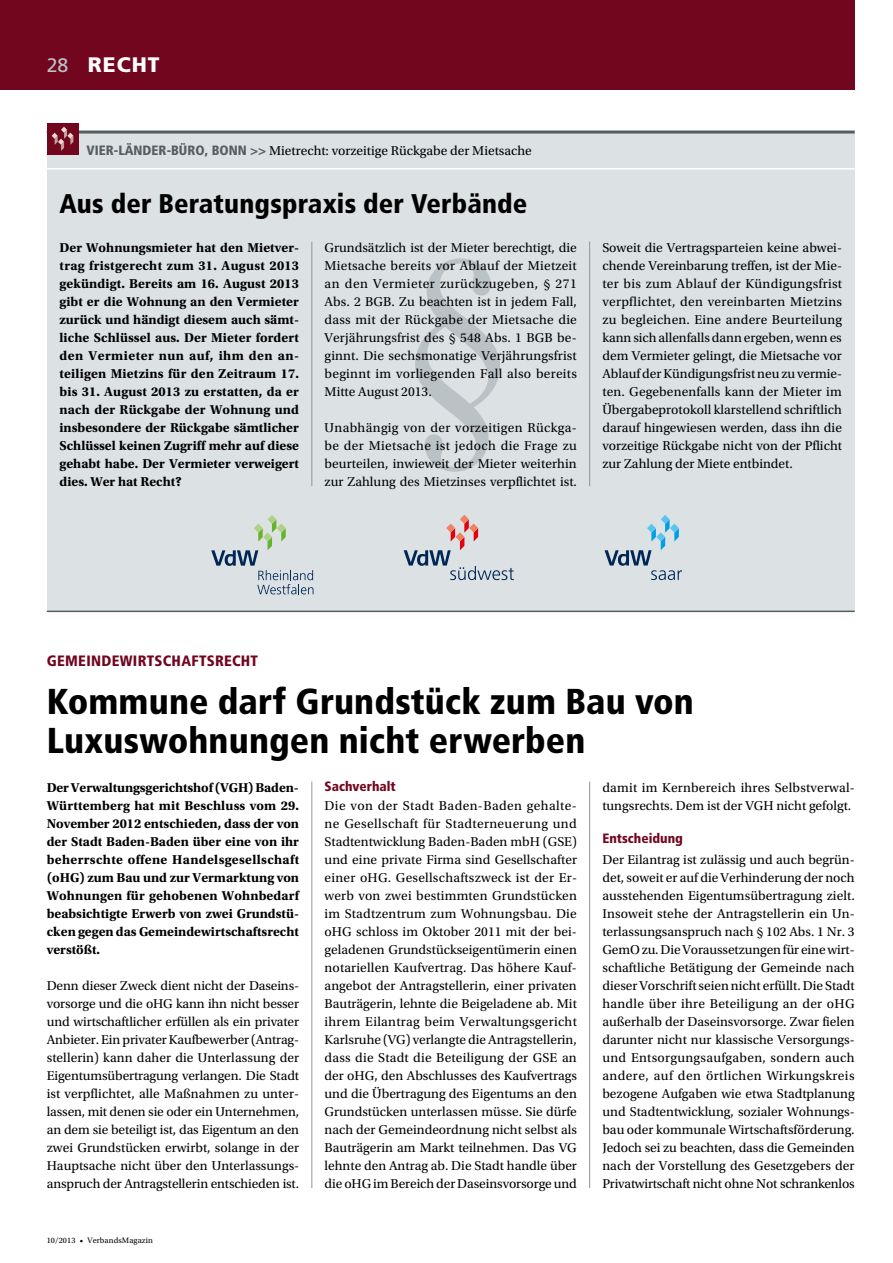
<style>
.page{position:relative;width:893px;height:1263px;background:#fff}
.page>*{position:absolute;margin:0;border:0;box-sizing:border-box;transform-origin:0 0}
.t1{font:900 condensed 36px/39px "Frutiger LT Std";color:#000}
.t2{font:900 condensed 27px "Frutiger LT Std";letter-spacing:.005em;color:#000}
.t3{font:900 21px "Frutiger";letter-spacing:.05em;color:#fff}
.t4{font:900 condensed 15px "Frutiger LT Std";letter-spacing:.02em;color:#72061f}
.t5{font:13.5px/18px "Utopia Std";color:#000;text-align:justify}
.t6{font:700 13.5px/18px "Utopia Std";color:#000;text-align:justify}
.t7{font:900 condensed 13.5px "Frutiger LT Std";color:#72061f}
.t8{font:8.25px "Utopia Std";letter-spacing:.01em;color:#000}
.s1{font-weight:400;font-size:19.5px;color:#bac2c6}
.s2{font-family:"Frutiger LT Std";font-weight:900;font-stretch:condensed;color:#545d61}
</style>
<div class="page">
<hr style="left:311px;top:782px;width:1px;height:406px;background:#8d969b">
<hr style="left:589px;top:782px;width:1px;height:406px;background:#8d969b">
<div style="left:0;top:0;width:855px;height:90px;background:#72061f"></div>
<div style="left:47px;top:134px;width:808px;height:478px;background:#dce1e3"></div>
<hr style="left:47px;top:131px;width:808px;height:3px;background:#545d61">
<hr style="left:47px;top:168px;width:808px;height:2px;background:#fff">
<hr style="left:47px;top:611px;width:808px;height:1px;background:#545d61">
<div style="left:47px;top:123px;width:31px;height:32px;background:#72061f"></div>
<svg style="left:52px;top:127px;width:21px;height:24px"></svg>
<svg style="left:415px;top:258px;width:85px;height:214px"></svg>
<svg style="left:211px;top:515px;width:102px;height:79px"></svg>
<svg style="left:404px;top:515px;width:110px;height:65px"></svg>
<svg style="left:604px;top:515px;width:78px;height:65px"></svg>
<hr style="left:311px;top:242px;width:1px;height:244px;background:#8d969b">
<hr style="left:589px;top:242px;width:1px;height:244px;background:#8d969b">
<h3 class="t3" style="left:47px;top:52px;width:114px"><span class="s1">28</span> Recht</h3>
<p class="t5" style="left:87px;top:141px;width:447px"><span class="s2">Vier-Länder-Büro, Bonn &gt;&gt;</span> Mietrecht: vorzeitige Rückgabe der Mietsache</p>
<h2 class="t2" style="left:60px;top:188px;width:469px">Aus der Beratungspraxis der Verbände</h2>
<p class="t6" style="left:60px;top:239px;width:241px">Der Wohnungsmieter hat den Mietver&shy;trag fristgerecht zum 31. August 2013 gekündigt. Bereits am 16. August 2013 gibt er die Wohnung an den Vermieter zurück und händigt diesem auch sämt&shy;liche Schlüssel aus. Der Mieter fordert den Vermieter nun auf, ihm den an&shy;teiligen Mietzins für den Zeitraum 17. bis 31. August 2013 zu erstatten, da er nach der Rückgabe der Wohnung und insbesondere der Rückgabe sämtlicher Schlüssel keinen Zugriff mehr auf diese gehabt habe. Der Vermieter verweigert dies. Wer hat Recht?</p>
<p class="t5" style="left:325px;top:239px;width:254px">Grundsätzlich ist der Mieter berechtigt, die Mietsache bereits vor Ablauf der Mietzeit an den Vermieter zurückzugeben, § 271<br>Abs. 2 BGB. Zu beachten ist in jedem Fall, dass mit der Rückgabe der Mietsache die Verjährungsfrist des § 548 Abs. 1 BGB be&shy;ginnt. Die sechsmonatige Verjährungsfrist beginnt im vorliegenden Fall also bereits Mitte August 2013.</p>
<p class="t5" style="left:325px;top:419px;width:254px">Unabhängig von der vorzeitigen Rückga&shy;be der Mietsache ist jedoch die Frage zu beurteilen, inwieweit der Mieter weiterhin zur Zahlung des Mietzinses verpflichtet ist.</p>
<p class="t5" style="left:602px;top:239px;width:241px">Soweit die Vertragsparteien keine abwei&shy;chende Vereinbarung treffen, ist der Mie&shy;ter bis zum Ablauf der Kündigungsfrist verpflichtet, den vereinbarten Mietzins zu begleichen. Eine andere Beurteilung kann sich allenfalls dann ergeben, wenn es dem Vermieter gelingt, die Mietsache vor Ablauf der Kündigungsfrist neu zu vermie&shy;ten. Gegebenenfalls kann der Mieter im Übergabeprotokoll klarstellend schriftlich darauf hingewiesen werden, dass ihn die vorzeitige Rückgabe nicht von der Pflicht zur Zahlung der Miete entbindet.</p>
<p class="t4" style="left:47px;top:652px;width:213px">Gemeindewirtschaftsrecht</p>
<h1 class="t1" style="left:47px;top:682px;width:649px">Kommune darf Grundstück zum Bau von<br>Luxuswohnungen nicht erwerben</h1>
<p class="t6" style="left:47px;top:779px;width:254px">Der Verwaltungsgerichtshof (VGH) Baden-Württemberg hat mit Beschluss vom 29.<br>November 2012 entschieden, dass der von der Stadt Baden-Baden über eine von ihr beherrschte offene Handelsgesellschaft (oHG) zum Bau und zur Vermarktung von Wohnungen für gehobenen Wohnbedarf beabsichtigte Erwerb von zwei Grundstü&shy;cken gegen das Gemeindewirtschaftsrecht verstößt.</p>
<p class="t5" style="left:47px;top:977px;width:254px">Denn dieser Zweck dient nicht der Daseins&shy;vorsorge und die oHG kann ihn nicht besser und wirtschaftlicher erfüllen als ein privater Anbieter. Ein privater Kaufbewerber (Antrag&shy;stellerin) kann daher die Unterlassung der Eigentumsübertragung verlangen. Die Stadt ist verpflichtet, alle Maßnahmen zu unter&shy;lassen, mit denen sie oder ein Unternehmen, an dem sie beteiligt ist, das Eigentum an den zwei Grundstücken erwirbt, solange in der Hauptsache nicht über den Unterlassungs&shy;anspruch der Antragstellerin entschieden ist.</p>
<p class="t7" style="left:325px;top:778px;width:73px">Sachverhalt</p>
<p class="t5" style="left:325px;top:797px;width:254px">Die von der Stadt Baden-Baden gehalte&shy;ne Gesellschaft für Stadterneuerung und Stadtentwicklung Baden-Baden mbH (GSE) und eine private Firma sind Gesellschafter einer oHG. Gesellschaftszweck ist der Er&shy;werb von zwei bestimmten Grundstücken im Stadtzentrum zum Wohnungsbau. Die oHG schloss im Oktober 2011 mit der bei&shy;geladenen Grundstückseigentümerin einen notariellen Kaufvertrag. Das höhere Kauf&shy;angebot der Antragstellerin, einer privaten Bauträgerin, lehnte die Beigeladene ab. Mit ihrem Eilantrag beim Verwaltungsgericht Karlsruhe (VG) verlangte die Antragstellerin, dass die Stadt die Beteiligung der GSE an der oHG, den Abschlusses des Kaufvertrags und die Übertragung des Eigentums an den Grundstücken unterlassen müsse. Sie dürfe nach der Gemeindeordnung nicht selbst als Bauträgerin am Markt teilnehmen. Das VG lehnte den Antrag ab. Die Stadt handle über die oHG im Bereich der Daseinsvorsorge und</p>
<p class="t5" style="left:602px;top:779px;width:254px">damit im Kernbereich ihres Selbstverwal&shy;tungsrechts. Dem ist der VGH nicht gefolgt.</p>
<p class="t7" style="left:602px;top:830px;width:82px">Entscheidung</p>
<p class="t5" style="left:602px;top:851px;width:254px;text-align:left">Der Eilantrag ist zulässig und auch begrün&shy;det, soweit er auf die Verhinderung der noch ausstehenden Eigentumsübertragung zielt.<br>Insoweit stehe der Antragstellerin ein Un&shy;terlassungsanspruch nach § 102 Abs. 1 Nr. 3<br>GemO zu. Die Voraussetzungen für eine wirt&shy;schaftliche Betätigung der Gemeinde nach dieser Vorschrift seien nicht erfüllt. Die Stadt handle über ihre Beteiligung an der oHG außerhalb der Daseinsvorsorge. Zwar fielen darunter nicht nur klassische Versorgungs&shy;und Entsorgungsaufgaben, sondern auch andere, auf den örtlichen Wirkungskreis bezogene Aufgaben wie etwa Stadtplanung und Stadtentwicklung, sozialer Wohnungs&shy;bau oder kommunale Wirtschaftsförderung.<br>Jedoch sei zu beachten, dass die Gemeinden nach der Vorstellung des Gesetzgebers der Privatwirtschaft nicht ohne Not schrankenlos</p>
<p class="t8" style="left:47px;top:1235px;width:108px">10/2013 • VerbandsMagazin</p>
</div>
